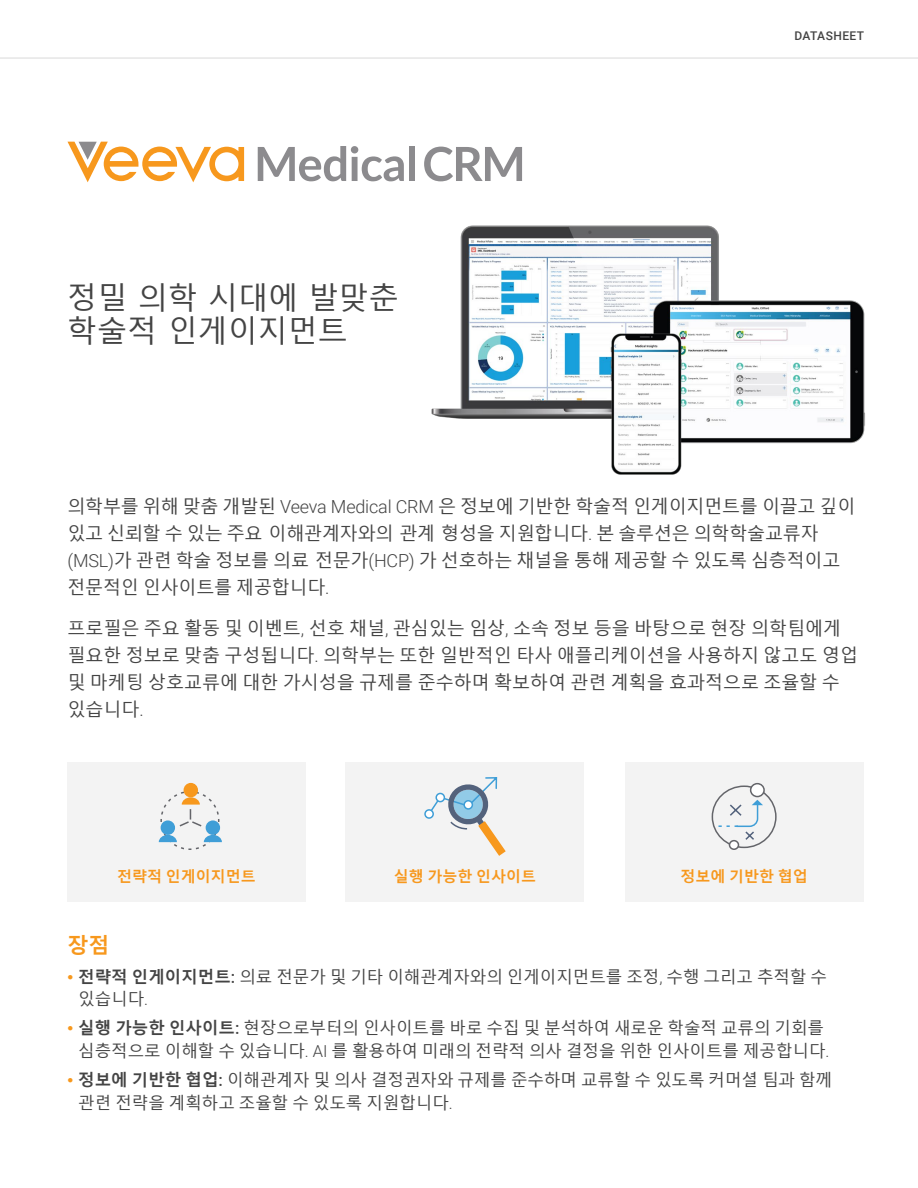
<style>
.page{position:relative;width:918px;height:1188px;background:#fff}
.page>*{position:absolute;margin:0;border:0;box-sizing:border-box;transform-origin:0 0}
.t1{font:30px/33.5px "Malgun Gothic";color:#444}
.t2{font:700 21px "Malgun Gothic";color:#f7981d}
.t3{font:18px/27px "Malgun Gothic";color:#444}
.t4{font:16.5px/22.5px "Malgun Gothic";color:#444}
.t5{font:700 15px "Malgun Gothic";color:#f7981d}
.t6{font:500 12px "Roboto";letter-spacing:.035em;color:#444}
.s1{font-family:"Roboto";font-weight:300}
.s2{font-family:"Arial MT Std";font-weight:500;color:#f7981d}
.s3{font-weight:700}
.s4{font-family:"Roboto";font-weight:500}
</style>
<div class="page">
<hr style="left:0;top:58px;width:918px;height:1px;background:#d9d9d9">
<div style="left:68px;top:762px;width:238px;height:140px;background:#f3f3f3"></div>
<div style="left:625px;top:762px;width:238px;height:140px;background:#f3f3f3"></div>
<div style="left:346px;top:762px;width:238px;height:140px;background:#f3f3f3"></div>
<img style="left:431px;top:225px;width:434px;height:250px">
<svg style="left:68px;top:142px;width:176px;height:40px"></svg>
<svg style="left:258px;top:146px;width:146px;height:35px"></svg>
<div style="left:409px;top:146px;width:6px;height:35px;background:#8c8b8e"></div>
<svg style="left:424px;top:147px;width:98px;height:34px"></svg>
<div style="left:424px;top:809px;width:10px;height:10px;border:2px solid #3f9ed7;border-radius:50%"></div>
<svg style="left:427px;top:777px;width:79px;height:79px"></svg>
<div style="left:712px;top:785px;width:65px;height:63px;border:2px solid #64656a;border-radius:50%"></div>
<div style="left:751px;top:784px;width:13px;height:13px;background:#fff;border-radius:50%"></div>
<div style="left:750px;top:783px;width:15px;height:14px;border:2px solid #64656a;border-radius:50%"></div>
<div style="left:730px;top:841px;width:8px;height:8px;background:#fff;border-radius:50%"></div>
<div style="left:729px;top:840px;width:10px;height:10px;border:2px solid #64656a;border-radius:50%"></div>
<svg style="left:718px;top:800px;width:45px;height:41px"></svg>
<div style="left:184px;top:783px;width:14px;height:14px;background:#f7981d;border-radius:50%"></div>
<svg style="left:159px;top:790px;width:63px;height:60px"></svg>
<h1 class="t1" style="left:67px;top:282px;width:333px">정밀 의학 시대에 발맞춘 학술적 인게이지먼트</h1>
<p class="t6" style="left:794px;top:27px;width:71px">DATASHEET</p>
<p class="t3" style="left:67px;top:493px;width:790px">의학부를 위해 맞춤 개발된 <span class="s1">Veeva Medical CRM</span> 은 정보에 기반한 학술적 인게이지먼트를 이끌고 깊이 있고 신뢰할 수 있는 주요 이해관계자와의 관계 형성을 지원합니다<span class="s1">.</span> 본 솔루션은 의학학술교류자 <span class="s1">(MSL)</span>가 관련 학술 정보를 의료 전문가<span class="s1">(HCP)</span> 가 선호하는 채널을 통해 제공할 수 있도록 심층적이고 전문적인 인사이트를 제공합니다<span class="s1">.</span></p>
<p class="t3" style="left:67px;top:615px;width:792px">프로필은 주요 활동 및 이벤트<span class="s1">,</span> 선호 채널<span class="s1">,</span> 관심있는 임상<span class="s1">,</span> 소속 정보 등을 바탕으로 현장 의학팀에게 필요한 정보로 맞춤 구성됩니다<span class="s1">.</span> 의학부는 또한 일반적인 타사 애플리케이션을 사용하지 않고도 영업 및 마케팅 상호교류에 대한 가시성을 규제를 준수하며 확보하여 관련 계획을 효과적으로 조율할 수 있습니다<span class="s1">.</span></p>
<p class="t5" style="left:117px;top:867px;width:140px">전략적 인게이지먼트</p>
<p class="t5" style="left:394px;top:867px;width:144px">실행 가능한 인사이트</p>
<p class="t5" style="left:680px;top:867px;width:129px">정보에 기반한 협업</p>
<p class="t2" style="left:68px;top:933px;width:43px">장점</p>
<p class="t4" style="left:78px;top:966px;width:750px;text-indent:-11px"><span class="s2">•</span> <span class="s3">전략적 인게이지먼트</span><span class="s4">:</span> 의료 전문가 및 기타 이해관계자와의 인게이지먼트를 조정<span class="s1">,</span> 수행 그리고 추적할 수 있습니다<span class="s1">.</span></p>
<p class="t4" style="left:78px;top:1018px;width:753px;text-indent:-11px"><span class="s2">•</span> <span class="s3">실행 가능한 인사이트</span><span class="s4">:</span> 현장으로부터의 인사이트를 바로 수집 및 분석하여 새로운 학술적 교류의 기회를 심층적으로 이해할 수 있습니다<span class="s1">. AI</span> 를 활용하여 미래의 전략적 의사 결정을 위한 인사이트를 제공합니다<span class="s1">.</span></p>
<p class="t4" style="left:78px;top:1069px;width:755px;text-indent:-11px"><span class="s2">•</span> <span class="s3">정보에 기반한 협업</span><span class="s4">:</span> 이해관계자 및 의사 결정권자와 규제를 준수하며 교류할 수 있도록 커머셜 팀과 함께 관련 전략을 계획하고 조율할 수 있도록 지원합니다<span class="s1">.</span></p>
</div>
